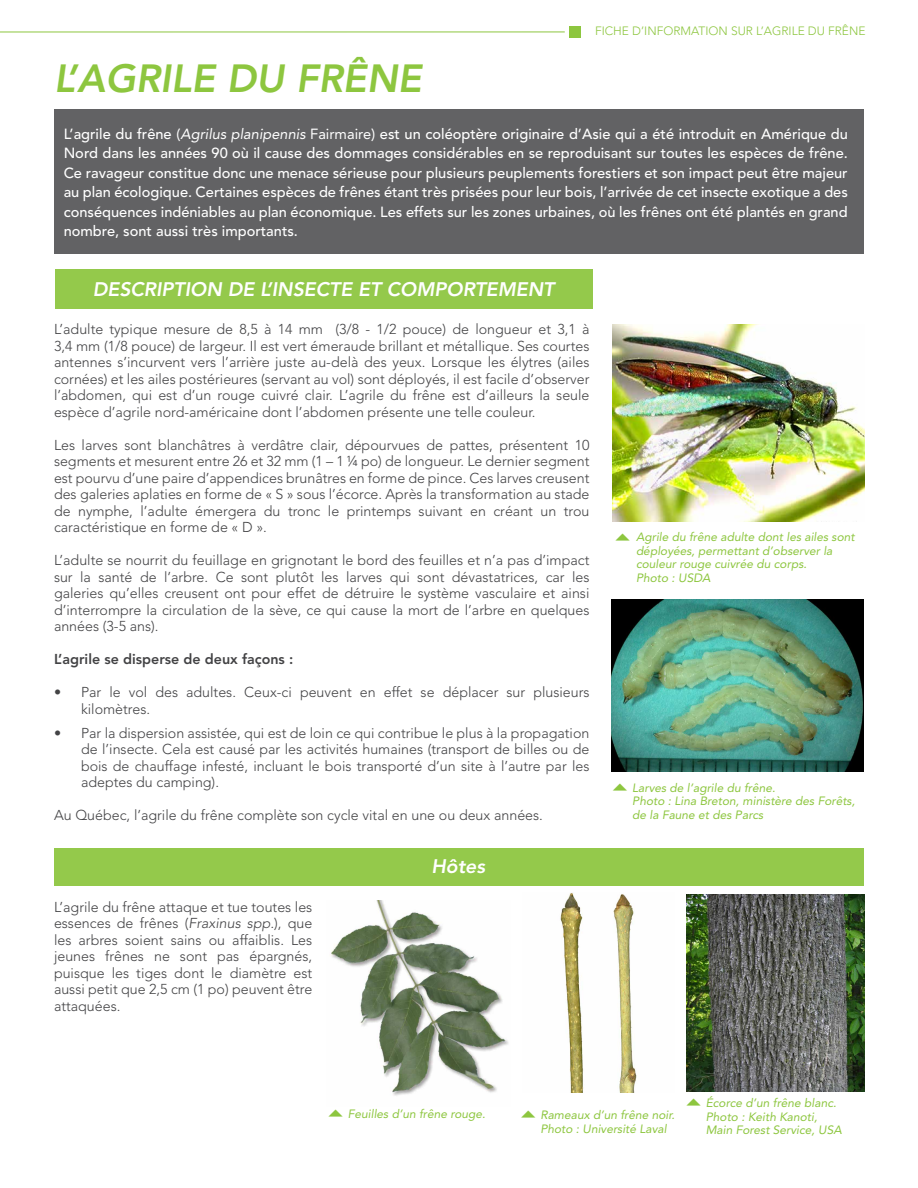
<style>
.page{position:relative;width:918px;height:1188px;background:#fff}
.page>*{position:absolute;margin:0;border:0;box-sizing:border-box;transform-origin:0 0}
.t1{font:italic 800 39px "Avenir";color:#8dc63f}
.t2{font:italic 800 19.5px "Avenir";color:#fff}
.t3{font:500 14.7px/19.5px "Avenir";color:#fff;text-align:justify}
.t4{font:300 14.25px/16.5px "Avenir";color:#434345;text-align:justify}
.t5{font:800 14.25px "Avenir";color:#434345}
.t6{font:italic 12px/13.5px "Avenir";color:#8dc63f}
.t7{font:300 12px "Avenir";color:#8dc63f}
.s1{font-weight:400;font-style:italic}
.s2{font-weight:400}
.s3{font-style:italic}
</style>
<div class="page">
<hr style="left:0;top:32px;width:565px;height:1px;background:#8dc63f">
<div style="left:569px;top:26px;width:11px;height:11px;background:#8dc63f"></div>
<div style="left:54px;top:110px;width:810px;height:144px;background:#5d5d60"></div>
<div style="left:55px;top:269px;width:537px;height:40px;background:#94c94b"></div>
<img style="left:613px;top:324px;width:252px;height:198px">
<img style="left:611px;top:600px;width:253px;height:172px">
<div style="left:54px;top:848px;width:810px;height:37px;background:#94c94b"></div>
<img style="left:331px;top:901px;width:178px;height:195px">
<img style="left:560px;top:893px;width:77px;height:199px">
<img style="left:686px;top:894px;width:179px;height:198px">
<p class="t7" style="left:595px;top:23px;width:272px">FICHE D’INFORMATION SUR L’AGRILE DU FRÊNE</p>
<h1 class="t1" style="left:54px;top:56px;width:369px">L’AGRILE DU FRÊNE</h1>
<p class="t3" style="left:64px;top:124px;width:786px">L’agrile du frêne (<span class="s1">Agrilus planipennis</span> <span class="s2">Fairmaire</span>) est un coléoptère originaire d’Asie qui a été introduit en Amérique du Nord dans les années 90 où il cause des dommages considérables en se reproduisant sur toutes les espèces de frêne.<br>Ce ravageur constitue donc une menace sérieuse pour plusieurs peuplements forestiers et son impact peut être majeur au plan écologique. Certaines espèces de frênes étant très prisées pour leur bois, l’arrivée de cet insecte exotique a des conséquences indéniables au plan économique. Les effets sur les zones urbaines, où les frênes ont été plantés en grand nombre, sont aussi très importants.</p>
<h2 class="t2" style="left:93px;top:277px;width:463px">DESCRIPTION DE L’INSECTE ET COMPORTEMENT</h2>
<p class="t4" style="left:54px;top:321px;width:537px">L’adulte typique mesure de 8,5 à 14 mm (3/8 - 1/2 pouce) de longueur et 3,1 à 3,4 mm (1/8 pouce) de largeur. Il est vert émeraude brillant et métallique. Ses courtes antennes s’incurvent vers l’arrière juste au-delà des yeux. Lorsque les élytres (ailes cornées) et les ailes postérieures (servant au vol) sont déployés, il est facile d’observer l’abdomen, qui est d’un rouge cuivré clair. L’agrile du frêne est d’ailleurs la seule espèce d’agrile nord-américaine dont l’abdomen présente une telle couleur.</p>
<p class="t4" style="left:54px;top:437px;width:537px">Les larves sont blanchâtres à verdâtre clair, dépourvues de pattes, présentent 10 segments et mesurent entre 26 et 32 mm (1 – 1 ¼ po) de longueur. Le dernier segment est pourvu d’une paire d’appendices brunâtres en forme de pince. Ces larves creusent des galeries aplaties en forme de « S » sous l’écorce. Après la transformation au stade de nymphe, l’adulte émergera du tronc le printemps suivant en créant un trou caractéristique en forme de « D ».</p>
<p class="t4" style="left:54px;top:552px;width:537px">L’adulte se nourrit du feuillage en grignotant le bord des feuilles et n’a pas d’impact sur la santé de l’arbre. Ce sont plutôt les larves qui sont dévastatrices, car les galeries qu’elles creusent ont pour effet de détruire le système vasculaire et ainsi d’interrompre la circulation de la sève, ce qui cause la mort de l’arbre en quelques années (3-5 ans).</p>
<p class="t5" style="left:54px;top:651px;width:241px">L’agrile se disperse de deux façons :</p>
<p class="t4" style="left:81px;top:684px;width:510px;text-indent:-27px">• Par le vol des adultes. Ceux-ci peuvent en effet se déplacer sur plusieurs kilomètres.</p>
<p class="t4" style="left:81px;top:725px;width:510px;text-indent:-27px">• Par la dispersion assistée, qui est de loin ce qui contribue le plus à la propagation de l’insecte. Cela est causé par les activités humaines (transport de billes ou de bois de chauffage infesté, incluant le bois transporté d’un site à l’autre par les adeptes du camping).</p>
<p class="t4" style="left:54px;top:807px;width:491px">Au Québec, l’agrile du frêne complète son cycle vital en une ou deux années.</p>
<p class="t4" style="left:54px;top:899px;width:260px">L’agrile du frêne attaque et tue toutes les essences de frênes (<span class="s3">Fraxinus spp.</span>), que les arbres soient sains ou affaiblis. Les jeunes frênes ne sont pas épargnés, puisque les tiges dont le diamètre est aussi petit que 2,5 cm (1 po) peuvent être attaquées.</p>
<h2 class="t2" style="left:431px;top:855px;width:55px">Hôtes</h2>
<p class="t6" style="left:636px;top:531px;width:220px">Agrile du frêne adulte dont les ailes sont déployées, permettant d’observer la couleur rouge cuivrée du corps.<br>Photo : USDA</p>
<p class="t6" style="left:632px;top:781px;width:224px">Larves de l’agrile du frêne.<br>Photo : Lina Breton, ministère des Forêts, de la Faune et des Parcs</p>
<p class="t6" style="left:706px;top:1096px;width:138px">Écorce d’un frêne blanc.<br>Photo : Keith Kanoti,<br>Main Forest Service, USA</p>
<p class="t6" style="left:325px;top:1107px;width:162px">▼Feuilles d’un frêne rouge.</p>
<p class="t6" style="left:540px;top:1108px;width:167px">Rameaux d’un frêne noir. ▼</p>
<p class="t6" style="left:518px;top:1122px;width:150px">▼Photo : Université Laval</p>
</div>
